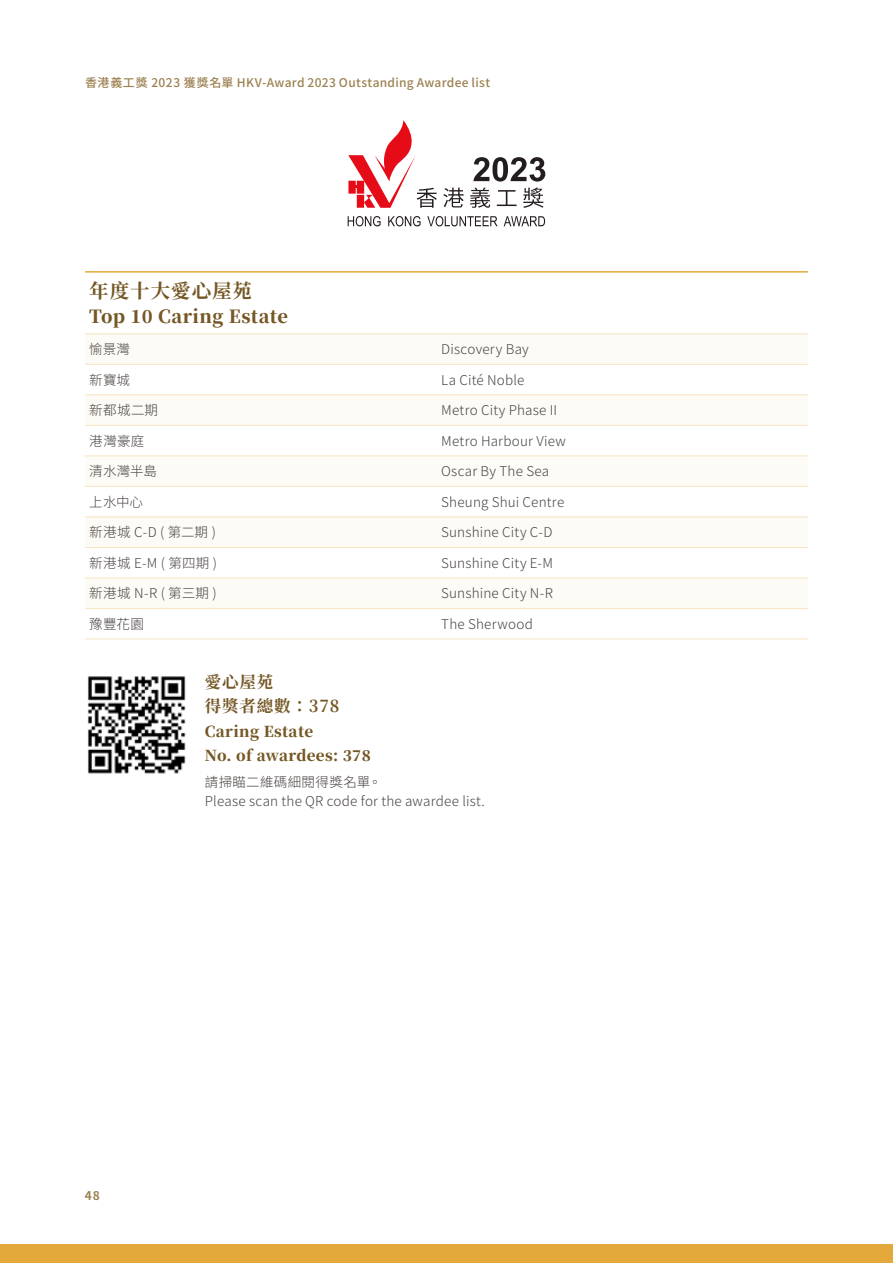
<style>
.page{position:relative;width:893px;height:1263px;background:#fff}
.page>*{position:absolute;margin:0;border:0;box-sizing:border-box;transform-origin:0 0}
.t1{font:700 19.5px "Noto Serif TC";letter-spacing:.05em;color:#755725}
.t2{font:900 18px "Noto Serif TC";letter-spacing:.025em;color:#755725}
.t3{font:700 16.5px/24px "Noto Serif TC";letter-spacing:.05em;color:#755725}
.t4{font:900 15px/23.2px "Noto Serif TC";letter-spacing:.025em;color:#755725}
.t5{font:300 13.5px/19.5px "Noto Sans TC";letter-spacing:.015em;color:#484341}
.t6{font:500 12px "Noto Sans TC";letter-spacing:.025em;color:#9c8151}
.t7{font:700 12px "Noto Sans TC";color:#9c8151}
</style>
<div class="page">
<div style="left:0;top:1244px;width:893px;height:19px;background:#e4a93b"></div>
<svg style="left:443px;top:188px;width:21px;height:19px"></svg>
<svg style="left:348px;top:216px;width:33px;height:10px"></svg>
<svg style="left:388px;top:216px;width:33px;height:10px"></svg>
<svg style="left:427px;top:216px;width:70px;height:10px"></svg>
<svg style="left:504px;top:216px;width:41px;height:10px"></svg>
<svg style="left:348px;top:120px;width:89px;height:88px"></svg>
<svg style="left:470px;top:157px;width:75px;height:51px"></svg>
<svg style="left:85px;top:334px;width:723px;height:274px;fill:#fdfbf6"></svg>
<hr style="left:85px;top:638px;width:352px;height:1px;background:#f8e6c7">
<hr style="left:437px;top:638px;width:371px;height:1px;background:#f8e6c7">
<hr style="left:85px;top:271px;width:352px;height:2px;background:#e4a93b">
<hr style="left:437px;top:271px;width:371px;height:2px;background:#e4a93b">
<hr style="left:85px;top:333px;width:352px;height:1px;background:#f8e6c7">
<hr style="left:437px;top:333px;width:371px;height:1px;background:#f8e6c7">
<hr style="left:85px;top:364px;width:352px;height:1px;background:#f8e6c7">
<hr style="left:437px;top:364px;width:371px;height:1px;background:#f8e6c7">
<hr style="left:85px;top:394px;width:352px;height:1px;background:#f8e6c7">
<hr style="left:437px;top:394px;width:371px;height:1px;background:#f8e6c7">
<hr style="left:85px;top:425px;width:352px;height:1px;background:#f8e6c7">
<hr style="left:437px;top:425px;width:371px;height:1px;background:#f8e6c7">
<hr style="left:85px;top:455px;width:352px;height:1px;background:#f8e6c7">
<hr style="left:437px;top:455px;width:371px;height:1px;background:#f8e6c7">
<hr style="left:85px;top:486px;width:352px;height:1px;background:#f8e6c7">
<hr style="left:437px;top:486px;width:371px;height:1px;background:#f8e6c7">
<hr style="left:85px;top:516px;width:352px;height:1px;background:#f8e6c7">
<hr style="left:437px;top:516px;width:371px;height:1px;background:#f8e6c7">
<hr style="left:85px;top:547px;width:352px;height:1px;background:#f8e6c7">
<hr style="left:437px;top:547px;width:371px;height:1px;background:#f8e6c7">
<hr style="left:85px;top:577px;width:352px;height:1px;background:#f8e6c7">
<hr style="left:437px;top:577px;width:371px;height:1px;background:#f8e6c7">
<hr style="left:85px;top:608px;width:352px;height:1px;background:#f8e6c7">
<hr style="left:437px;top:608px;width:371px;height:1px;background:#f8e6c7">
<img style="left:87px;top:676px;width:99px;height:98px">
<p class="t6" style="left:85px;top:76px;width:407px">香港義工獎 2023 獲獎名單 HKV-Award 2023 Outstanding Awardee list</p>
<h1 class="t1" style="left:89px;top:279px;width:164px">年度十大愛心屋苑</h1>
<h2 class="t2" style="left:89px;top:306px;width:200px">Top 10 Caring Estate</h2>
<p class="t5" style="left:89px;top:340px;width:42px">愉景灣</p>
<p class="t5" style="left:441px;top:340px;width:89px">Discovery Bay</p>
<p class="t5" style="left:89px;top:370px;width:42px">新寶城</p>
<p class="t5" style="left:441px;top:370px;width:85px">La Cité Noble</p>
<p class="t5" style="left:89px;top:401px;width:70px">新都城二期</p>
<p class="t5" style="left:441px;top:401px;width:118px">Metro City Phase II</p>
<p class="t5" style="left:89px;top:431px;width:57px">港灣豪庭</p>
<p class="t5" style="left:441px;top:431px;width:126px">Metro Harbour View</p>
<p class="t5" style="left:89px;top:462px;width:69px">清水灣半島</p>
<p class="t5" style="left:441px;top:462px;width:110px">Oscar By The Sea</p>
<p class="t5" style="left:89px;top:492px;width:55px">上水中心</p>
<p class="t5" style="left:441px;top:492px;width:125px">Sheung Shui Centre</p>
<p class="t5" style="left:89px;top:523px;width:128px">新港城 C-D ( 第二期 )</p>
<p class="t5" style="left:441px;top:523px;width:113px">Sunshine City C-D</p>
<p class="t5" style="left:89px;top:553px;width:129px">新港城 E-M ( 第四期 )</p>
<p class="t5" style="left:441px;top:553px;width:113px">Sunshine City E-M</p>
<p class="t5" style="left:89px;top:584px;width:129px">新港城 N-R ( 第三期 )</p>
<p class="t5" style="left:441px;top:584px;width:113px">Sunshine City N-R</p>
<p class="t5" style="left:89px;top:614px;width:56px">豫豐花園</p>
<p class="t5" style="left:441px;top:614px;width:93px">The Sherwood</p>
<p class="t3" style="left:205px;top:670px;width:136px">愛心屋苑<br>得獎者總數：378</p>
<p class="t4" style="left:205px;top:720px;width:167px">Caring Estate<br>No. of awardees: 378</p>
<p class="t5" style="left:205px;top:772px;width:281px">請掃瞄二維碼細閱得獎名單。<br>Please scan the QR code for the awardee list.</p>
<p class="t7" style="left:85px;top:1189px;width:16px">48</p>
</div>
